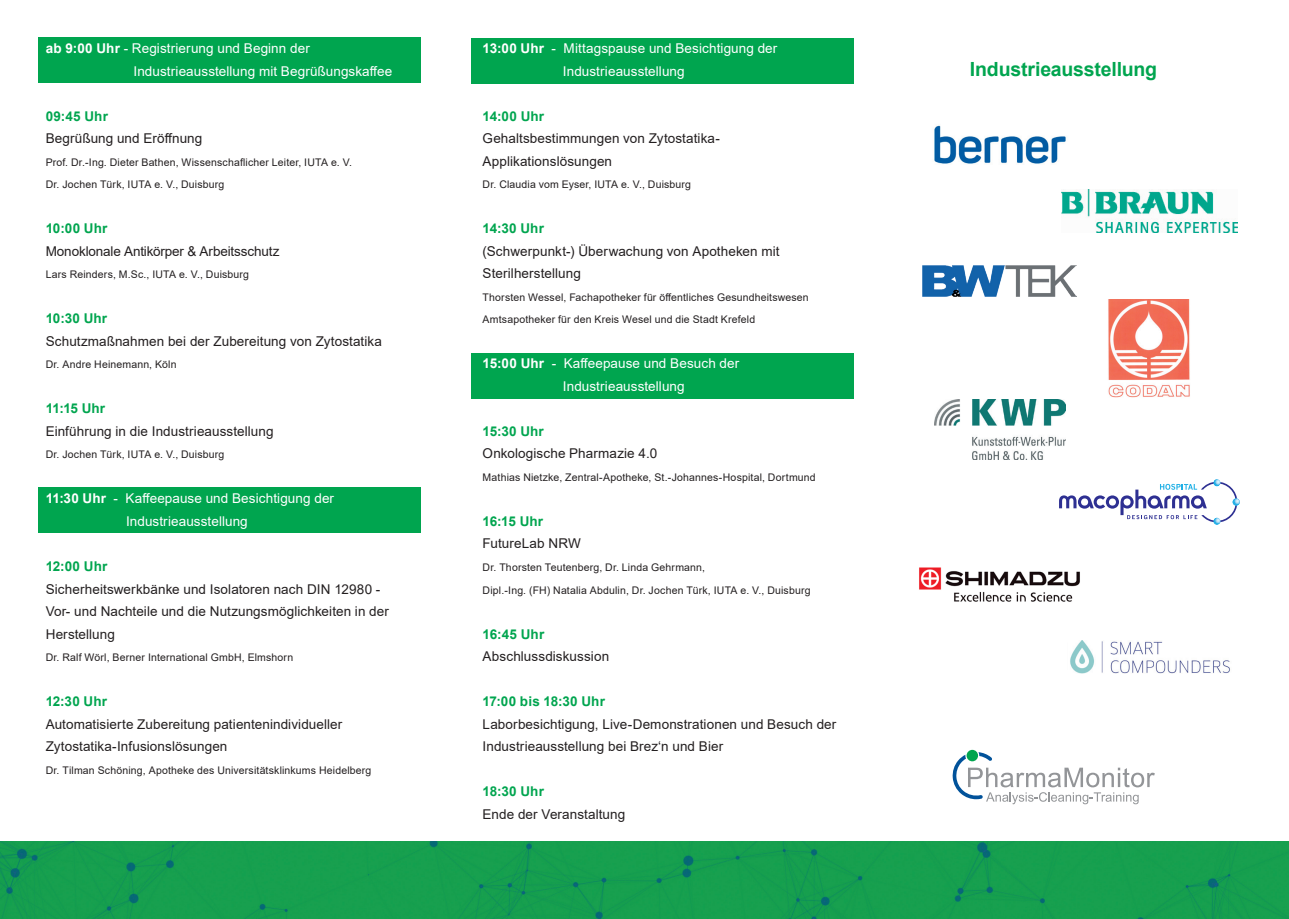
<style>
.page{position:relative;width:1289px;height:919px;background:#fff}
.page>*{position:absolute;margin:0;border:0;box-sizing:border-box;transform-origin:0 0}
.t1{font:700 19.5px "Arial";letter-spacing:-.01em;color:#00a54f}
.t2{font:13.5px/22.5px "Arial";letter-spacing:.005em;color:#231f20}
.t3{font:13.5px/22.5px "Arial";letter-spacing:.005em;color:#fff}
.t4{font:700 13.5px "Arial";letter-spacing:.01em;color:#00a54f}
.t5{font:10.5px/22.5px "Arial";letter-spacing:.015em;color:#231f20}
.s1{font-weight:700}
</style>
<div class="page">
<div style="left:0;top:841px;width:1288px;height:77px;background:#169f4f"></div>
<div style="left:471px;top:353px;width:383px;height:45px;background:#00a54f"></div>
<div style="left:471px;top:38px;width:383px;height:45px;background:#00a54f"></div>
<div style="left:38px;top:487px;width:383px;height:45px;background:#00a54f"></div>
<div style="left:38px;top:37px;width:383px;height:45px;background:#00a54f"></div>
<img style="left:922px;top:265px;width:154px;height:31px">
<svg style="left:952px;top:752px;width:202px;height:52px"></svg>
<div style="left:966px;top:749px;width:12px;height:12px;background:#00a54f;border-radius:50%"></div>
<img style="left:1108px;top:299px;width:82px;height:99px">
<img style="left:934px;top:400px;width:131px;height:59px">
<img style="left:919px;top:567px;width:161px;height:35px">
<img style="left:934px;top:125px;width:132px;height:39px">
<svg style="left:1059px;top:479px;width:180px;height:44px"></svg>
<img style="left:1070px;top:640px;width:160px;height:33px">
<img style="left:1061px;top:189px;width:175px;height:43px">
<p class="t3" style="left:133px;top:37px;width:260px;text-indent:-88px"><span class="s1">ab 9:00 Uhr</span> - Registrierung und Beginn der<br>Industrieausstellung mit Begrüßungskaffee</p>
<p class="t4" style="left:46px;top:106px;width:64px">09:45 Uhr</p>
<p class="t2" style="left:46px;top:127px;width:158px">Begrüßung und Eröffnung</p>
<p class="t5" style="left:46px;top:151px;width:308px">Prof. Dr.-Ing. Dieter Bathen, Wissenschaflicher Leiter, IUTA e. V.<br>Dr. Jochen Türk, IUTA e. V., Duisburg</p>
<p class="t4" style="left:46px;top:219px;width:63px">10:00 Uhr</p>
<p class="t2" style="left:46px;top:240px;width:235px">Monoklonale Antikörper &amp; Arbeitsschutz</p>
<p class="t5" style="left:46px;top:263px;width:205px">Lars Reinders, M.Sc., IUTA e. V., Duisburg</p>
<p class="t4" style="left:46px;top:309px;width:63px">10:30 Uhr</p>
<p class="t2" style="left:46px;top:330px;width:337px">Schutzmaßnahmen bei der Zubereitung von Zytostatika</p>
<p class="t5" style="left:46px;top:353px;width:132px">Dr. Andre Heinemann, Köln</p>
<p class="t4" style="left:46px;top:399px;width:61px">11:15 Uhr</p>
<p class="t2" style="left:46px;top:420px;width:229px">Einführung in die Industrieausstellung</p>
<p class="t5" style="left:46px;top:443px;width:180px">Dr. Jochen Türk, IUTA e. V., Duisburg</p>
<p class="t3" style="left:46px;top:487px;width:290px;text-align:center"><span class="s1">11:30 Uhr</span> - Kaffeepause und Besichtigung der<br>Industrieausstellung</p>
<p class="t4" style="left:46px;top:556px;width:63px">12:00 Uhr</p>
<p class="t2" style="left:46px;top:577px;width:345px">Sicherheitswerkbänke und Isolatoren nach DIN 12980 -<br>Vor- und Nachteile und die Nutzungsmöglichkeiten in der<br>Herstellung</p>
<p class="t5" style="left:46px;top:646px;width:249px">Dr. Ralf Wörl, Berner International GmbH, Elmshorn</p>
<p class="t4" style="left:46px;top:691px;width:63px">12:30 Uhr</p>
<p class="t2" style="left:46px;top:712px;width:298px">Automatisierte Zubereitung patientenindividueller<br>Zytostatika-Infusionslösungen</p>
<p class="t5" style="left:46px;top:758px;width:327px">Dr. Tilman Schöning, Apotheke des Universitätsklinkums Heidelberg</p>
<p class="t3" style="left:563px;top:37px;width:216px;text-indent:-80px"><span class="s1">13:00 Uhr</span> - Mittagspause und Besichtigung der<br>Industrieausstellung</p>
<p class="t4" style="left:482px;top:106px;width:63px">14:00 Uhr</p>
<p class="t2" style="left:482px;top:127px;width:239px">Gehaltsbestimmungen von Zytostatika-<br>Applikationslösungen</p>
<p class="t5" style="left:482px;top:173px;width:210px">Dr. Claudia vom Eyser, IUTA e. V., Duisburg</p>
<p class="t4" style="left:482px;top:219px;width:63px">14:30 Uhr</p>
<p class="t2" style="left:482px;top:240px;width:298px">(Schwerpunkt-) Überwachung von Apotheken mit<br>Sterilherstellung</p>
<p class="t5" style="left:482px;top:286px;width:327px">Thorsten Wessel, Fachapotheker für öffentliches Gesundheitswesen<br>Amtsapotheker für den Kreis Wesel und die Stadt Krefeld</p>
<p class="t3" style="left:563px;top:352px;width:178px;text-indent:-80px"><span class="s1">15:00 Uhr</span> - Kaffeepause und Besuch der<br>Industrieausstellung</p>
<p class="t4" style="left:482px;top:421px;width:63px">15:30 Uhr</p>
<p class="t2" style="left:482px;top:442px;width:176px">Onkologische Pharmazie 4.0</p>
<p class="t5" style="left:482px;top:466px;width:334px">Mathias Nietzke, Zentral-Apotheke, St.-Johannes-Hospital, Dortmund</p>
<p class="t4" style="left:482px;top:511px;width:62px">16:15 Uhr</p>
<p class="t2" style="left:482px;top:532px;width:100px">FutureLab NRW</p>
<p class="t5" style="left:482px;top:556px;width:329px">Dr. Thorsten Teutenberg, Dr. Linda Gehrmann,<br>Dipl.-Ing. (FH) Natalia Abdulin, Dr. Jochen Türk, IUTA e. V., Duisburg</p>
<p class="t4" style="left:482px;top:624px;width:63px">16:45 Uhr</p>
<p class="t2" style="left:482px;top:645px;width:128px">Abschlussdiskussion</p>
<p class="t4" style="left:482px;top:691px;width:124px">17:00 bis 18:30 Uhr</p>
<p class="t2" style="left:482px;top:712px;width:355px">Laborbesichtigung, Live-Demonstrationen und Besuch der<br>Industrieausstellung bei Brez‘n und Bier</p>
<p class="t4" style="left:482px;top:781px;width:63px">18:30 Uhr</p>
<p class="t2" style="left:482px;top:802px;width:144px">Ende der Veranstaltung</p>
<h1 class="t1" style="left:969px;top:55px;width:189px">Industrieausstellung</h1>
</div>
